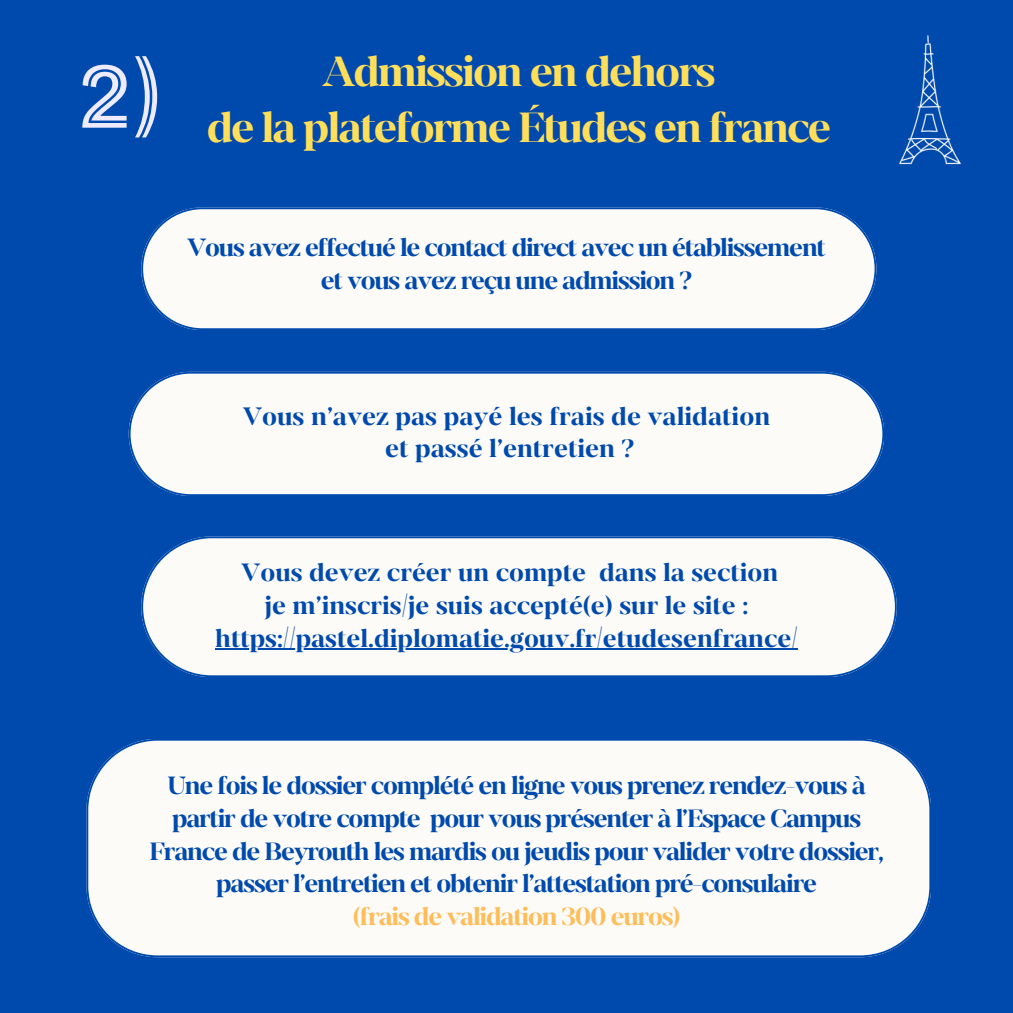
<style>
.page{position:relative;width:1013px;height:1013px;background:#fff}
.page>*{position:absolute;margin:0;border:0;box-sizing:border-box;transform-origin:0 0}
.t1{font:85px "Campus France Inline";color:#eeebfe}
.t2{font:700 40px/55.2px "Campus France Serif";letter-spacing:-.05em;color:#ffde59;text-align:center}
.t3{font:700 23.88px "Campus France Serif";color:#004aad}
.t4{font:700 23.75px/32.8px "Campus France Serif";letter-spacing:-.05em;color:#004aad;text-align:center}
.t5{font:700 23.75px "Campus France Serif";color:#004aad}
.t6{font:700 23.75px "Campus France Serif";letter-spacing:-.05em;color:#ffbd59}
</style>
<div class="page">
<div style="left:0;top:0;width:1012px;height:1012px;background:#004aad"></div>
<svg style="left:141px;top:207px;width:735px;height:123px;background:#eaeef2"></svg>
<svg style="left:129px;top:372px;width:755px;height:124px;background:#ebeff3"></svg>
<svg style="left:141px;top:536px;width:755px;height:141px;background:#eaeef2"></svg>
<hr style="left:215px;top:648px;width:582px;height:2px;background:#004aad">
<div style="left:86px;top:739px;width:845px;height:218px;background:#fcfbf8"></div>
<img style="left:899px;top:35px;width:62px;height:130px">
<p class="t1" style="left:79px;top:30px;width:85px">2)</p>
<h1 class="t2" style="left:207px;top:46px;width:626px">Admission en dehors<br>de la plateforme Études en france</h1>
<h2 class="t4" style="left:187px;top:232px;width:640px">Vous avez effectué le contact direct avec un établissement</h2>
<p class="t4" style="left:321px;top:265px;width:373px">et vous avez reçu une admission ?</p>
<p class="t3" style="left:243px;top:398px;width:529px">Vous n’avez pas payé les frais de validation</p>
<p class="t3" style="left:385px;top:431px;width:250px">et passé l’entretien ?</p>
<p class="t5" style="left:241px;top:554px;width:538px">Vous devez créer un compte dans la section</p>
<p class="t5" style="left:265px;top:587px;width:485px">je m’inscris/je suis accepté(e) sur le site :</p>
<p class="t5" style="left:215px;top:620px;width:584px">https://pastel.diplomatie.gouv.fr/etudesenfrance/</p>
<p class="t4" style="left:149px;top:770px;width:736px">Une fois le dossier complété en ligne vous prenez rendez-vous à partir de votre compte pour vous présenter à l’Espace Campus France de Beyrouth les mardis ou jeudis pour valider votre dossier, passer l’entretien et obtenir l’attestation pré-consulaire</p>
<p class="t6" style="left:353px;top:898px;width:329px">(frais de validation 300 euros)</p>
</div>
